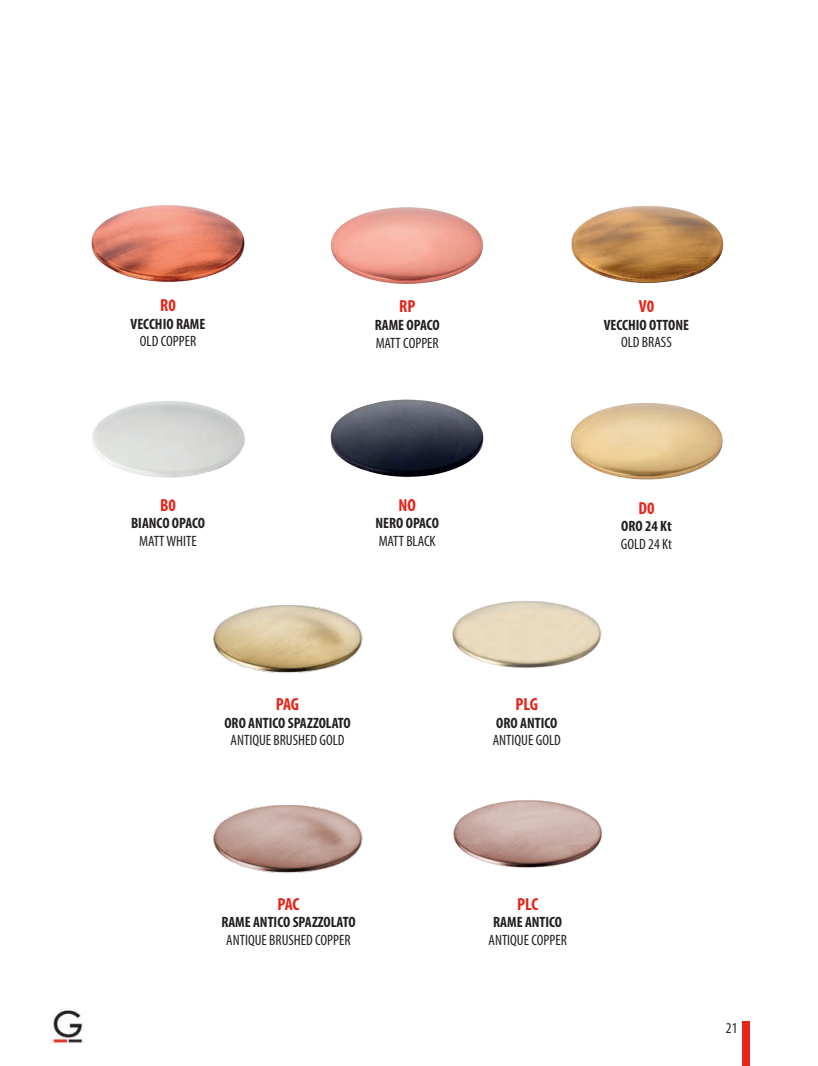
<style>
.page{position:relative;width:818px;height:1066px;background:#fff}
.page>*{position:absolute;margin:0;border:0;box-sizing:border-box;transform-origin:0 0}
.t1{font:700 condensed 17.5px "Myriad Pro";color:#e72419}
.t2{font:700 condensed 15px "Myriad Pro";color:#231f20}
.t3{font:condensed 15px "Myriad Pro";color:#231f20}
</style>
<div class="page">
<img style="left:570px;top:402px;width:153px;height:78px">
<img style="left:91px;top:205px;width:154px;height:77px">
<img style="left:571px;top:205px;width:153px;height:78px">
<img style="left:92px;top:401px;width:153px;height:77px">
<img style="left:330px;top:399px;width:154px;height:78px">
<img style="left:51px;top:1010px;width:32px;height:34px">
<img style="left:331px;top:207px;width:152px;height:77px">
<img style="left:452px;top:601px;width:150px;height:67px">
<img style="left:213px;top:605px;width:150px;height:68px">
<img style="left:213px;top:805px;width:150px;height:68px">
<img style="left:453px;top:800px;width:149px;height:68px">
<div style="left:742px;top:1022px;width:7px;height:44px;background:#e72419"></div>
<p class="t1" style="left:160px;top:294px;width:17px">R0</p>
<p class="t2" style="left:131px;top:314px;width:76px">VECCHIO RAME</p>
<p class="t3" style="left:140px;top:332px;width:58px">OLD COPPER</p>
<p class="t1" style="left:399px;top:296px;width:18px">RP</p>
<p class="t2" style="left:375px;top:316px;width:66px">RAME OPACO</p>
<p class="t3" style="left:376px;top:334px;width:65px">MATT COPPER</p>
<p class="t1" style="left:639px;top:296px;width:17px">V0</p>
<p class="t2" style="left:604px;top:316px;width:87px">VECCHIO OTTONE</p>
<p class="t3" style="left:621px;top:333px;width:52px">OLD BRASS</p>
<p class="t1" style="left:160px;top:494px;width:17px">B0</p>
<p class="t2" style="left:131px;top:514px;width:75px">BIANCO OPACO</p>
<p class="t3" style="left:139px;top:532px;width:59px">MATT WHITE</p>
<p class="t1" style="left:398px;top:494px;width:19px">NO</p>
<p class="t2" style="left:375px;top:514px;width:65px">NERO OPACO</p>
<p class="t3" style="left:379px;top:532px;width:58px">MATT BLACK</p>
<p class="t1" style="left:276px;top:693px;width:25px">PAG</p>
<p class="t2" style="left:224px;top:713px;width:128px">ORO ANTICO SPAZZOLATO</p>
<p class="t3" style="left:231px;top:731px;width:115px">ANTIQUE BRUSHED GOLD</p>
<p class="t1" style="left:516px;top:693px;width:24px">PLG</p>
<p class="t2" style="left:496px;top:713px;width:63px">ORO ANTICO</p>
<p class="t3" style="left:493px;top:731px;width:70px">ANTIQUE GOLD</p>
<p class="t1" style="left:638px;top:497px;width:18px">D0</p>
<p class="t2" style="left:621px;top:517px;width:52px">ORO 24 Kt</p>
<p class="t3" style="left:621px;top:535px;width:53px">GOLD 24 Kt</p>
<p class="t1" style="left:277px;top:893px;width:23px">PAC</p>
<p class="t2" style="left:221px;top:913px;width:136px">RAME ANTICO SPAZZOLATO</p>
<p class="t3" style="left:226px;top:931px;width:126px">ANTIQUE BRUSHED COPPER</p>
<p class="t1" style="left:517px;top:893px;width:23px">PLC</p>
<p class="t2" style="left:493px;top:913px;width:70px">RAME ANTICO</p>
<p class="t3" style="left:488px;top:931px;width:80px">ANTIQUE COPPER</p>
<p class="t3" style="left:726px;top:1019px;width:13px">21</p>
</div>
